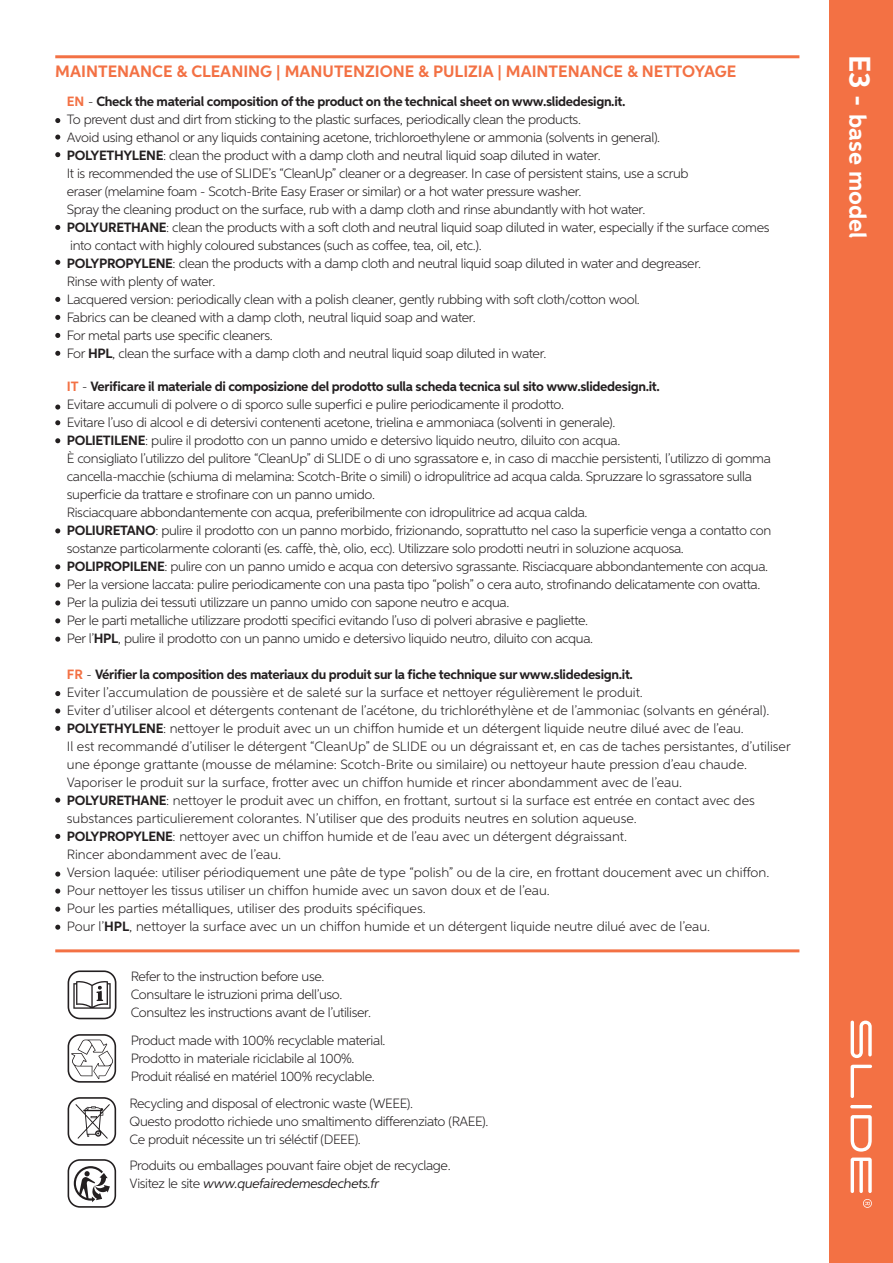
<style>
.page{position:relative;width:893px;height:1263px;background:#fff}
.page>*{position:absolute;margin:0;border:0;box-sizing:border-box;transform-origin:0 0}
.t1{font:700 24px "Aspira";color:#fff}
.t2{font:700 16.5px "Aspira";color:#f37144}
.t3{font:300 13.5px/18px "Aspira";letter-spacing:-.025em;color:#231f20}
.t4{font:300 13.5px/18px "Aspira";color:#231f20}
.s1{font-weight:700;color:#f37144}
.s2{font-weight:700}
.s3{font-weight:400;font-style:italic}
.s4{font-size:30px}
</style>
<div class="page">
<svg style="left:55px;top:118px;width:5px;height:5px"></svg>
<svg style="left:55px;top:135px;width:5px;height:5px"></svg>
<svg style="left:55px;top:225px;width:5px;height:5px"></svg>
<svg style="left:55px;top:297px;width:5px;height:5px"></svg>
<svg style="left:55px;top:260px;width:5px;height:5px"></svg>
<svg style="left:55px;top:152px;width:5px;height:5px"></svg>
<svg style="left:55px;top:315px;width:5px;height:5px"></svg>
<svg style="left:55px;top:333px;width:5px;height:5px"></svg>
<svg style="left:55px;top:351px;width:5px;height:5px"></svg>
<svg style="left:55px;top:404px;width:5px;height:6px"></svg>
<svg style="left:55px;top:420px;width:5px;height:5px"></svg>
<svg style="left:55px;top:528px;width:5px;height:5px"></svg>
<svg style="left:55px;top:618px;width:5px;height:5px"></svg>
<svg style="left:55px;top:564px;width:5px;height:5px"></svg>
<svg style="left:55px;top:582px;width:5px;height:5px"></svg>
<svg style="left:55px;top:600px;width:5px;height:5px"></svg>
<svg style="left:55px;top:438px;width:5px;height:5px"></svg>
<svg style="left:55px;top:637px;width:5px;height:5px"></svg>
<svg style="left:55px;top:691px;width:5px;height:5px"></svg>
<svg style="left:55px;top:708px;width:5px;height:5px"></svg>
<svg style="left:55px;top:726px;width:5px;height:5px"></svg>
<svg style="left:55px;top:797px;width:5px;height:6px"></svg>
<svg style="left:55px;top:871px;width:5px;height:5px"></svg>
<svg style="left:55px;top:834px;width:5px;height:5px"></svg>
<svg style="left:55px;top:888px;width:5px;height:5px"></svg>
<svg style="left:55px;top:907px;width:5px;height:5px"></svg>
<svg style="left:55px;top:925px;width:5px;height:5px"></svg>
<svg style="left:68px;top:1097px;width:48px;height:49px"></svg>
<svg style="left:68px;top:1034px;width:48px;height:49px"></svg>
<svg style="left:68px;top:1159px;width:48px;height:49px"></svg>
<svg style="left:68px;top:970px;width:48px;height:49px"></svg>
<hr style="left:55px;top:949px;width:744px;height:3px;background:#f37144">
<hr style="left:55px;top:55px;width:744px;height:3px;background:#f37144">
<div style="left:829px;top:0;width:64px;height:1263px;background:#f37144"></div>
<svg style="left:863px;top:1199px;width:9px;height:9px"></svg>
<hr style="left:850px;top:1105px;width:22px;height:3px;background:#fff;border-radius:2px">
<svg style="left:851px;top:1115px;width:21px;height:36px"></svg>
<svg style="left:851px;top:1065px;width:21px;height:33px"></svg>
<svg style="left:851px;top:1157px;width:21px;height:36px"></svg>
<svg style="left:851px;top:1020px;width:21px;height:38px"></svg>
<p class="t2" style="left:55px;top:62px;width:682px">MAINTENANCE &amp; CLEANING | MANUTENZIONE &amp; PULIZIA | MAINTENANCE &amp; NETTOYAGE</p>
<p class="t3" style="left:67px;top:92px;width:704px"><span class="s1">EN</span> - <span class="s2">Check the material composition of the product on the technical sheet on www.slidedesign.it.<br></span>To prevent dust and dirt from sticking to the plastic surfaces, periodically clean the products.<br>Avoid using ethanol or any liquids containing acetone, trichloroethylene or ammonia (solvents in general).<br><span class="s2">POLYETHYLENE</span>: clean the product with a damp cloth and neutral liquid soap diluted in water.<br>It is recommended the use of SLIDE’s “CleanUp” cleaner or a degreaser. In case of persistent stains, use a scrub<br>eraser (melamine foam - Scotch-Brite Easy Eraser or similar) or a hot water pressure washer.<br>Spray the cleaning product on the surface, rub with a damp cloth and rinse abundantly with hot water.<br><span class="s2">POLYURETHANE</span>: clean the products with a soft cloth and neutral liquid soap diluted in water, especially if the surface comes into contact with highly coloured substances (such as coffee, tea, oil, etc.).<br><span class="s2">POLYPROPYLENE</span>: clean the products with a damp cloth and neutral liquid soap diluted in water and degreaser.<br>Rinse with plenty of water.<br>Lacquered version: periodically clean with a polish cleaner, gently rubbing with soft cloth/cotton wool.<br>Fabrics can be cleaned with a damp cloth, neutral liquid soap and water.<br>For metal parts use specific cleaners.<br>For <span class="s2">HPL</span>, clean the surface with a damp cloth and neutral liquid soap diluted in water.</p>
<p class="t3" style="left:67px;top:377px;width:706px"><span class="s1">IT</span> - <span class="s2">Verificare il materiale di composizione del prodotto sulla scheda tecnica sul sito www.slidedesign.it.<br></span>Evitare accumuli di polvere o di sporco sulle superfici e pulire periodicamente il prodotto.<br>Evitare l’uso di alcool e di detersivi contenenti acetone, trielina e ammoniaca (solventi in generale).<br><span class="s2">POLIETILENE</span>: pulire il prodotto con un panno umido e detersivo liquido neutro, diluito con acqua.<br>È consigliato l’utilizzo del pulitore “CleanUp” di SLIDE o di uno sgrassatore e, in caso di macchie persistenti, l’utilizzo di gomma cancella-macchie (schiuma di melamina: Scotch-Brite o simili) o idropulitrice ad acqua calda. Spruzzare lo sgrassatore sulla superficie da trattare e strofinare con un panno umido.<br>Risciacquare abbondantemente con acqua, preferibilmente con idropulitrice ad acqua calda.<br><span class="s2">POLIURETANO</span>: pulire il prodotto con un panno morbido, frizionando, soprattutto nel caso la superficie venga a contatto con sostanze particolarmente coloranti (es. caffè, thè, olio, ecc). Utilizzare solo prodotti neutri in soluzione acquosa.<br><span class="s2">POLIPROPILENE</span>: pulire con un panno umido e acqua con detersivo sgrassante. Risciacquare abbondantemente con acqua.<br>Per la versione laccata: pulire periodicamente con una pasta tipo “polish” o cera auto, strofinando delicatamente con ovatta.<br>Per la pulizia dei tessuti utilizzare un panno umido con sapone neutro e acqua.<br>Per le parti metalliche utilizzare prodotti specifici evitando l’uso di polveri abrasive e pagliette.<br>Per l’<span class="s2">HPL</span>, pulire il prodotto con un panno umido e detersivo liquido neutro, diluito con acqua.</p>
<p class="t4" style="left:67px;top:665px;width:725px"><span class="s1">FR</span> - <span class="s2">Vérifier la composition des materiaux du produit sur la fiche technique sur www.slidedesign.it.<br></span>Eviter l’accumulation de poussière et de saleté sur la surface et nettoyer régulièrement le produit.<br>Eviter d’utiliser alcool et détergents contenant de l’acétone, du trichloréthylène et de l’ammoniac (solvants en général).<br><span class="s2">POLYETHYLENE</span>: nettoyer le produit avec un un chiffon humide et un détergent liquide neutre dilué avec de l’eau.<br>Il est recommandé d’utiliser le détergent “CleanUp” de SLIDE ou un dégraissant et, en cas de taches persistantes, d’utiliser une éponge grattante (mousse de mélamine: Scotch-Brite ou similaire) ou nettoyeur haute pression d’eau chaude.<br>Vaporiser le produit sur la surface, frotter avec un chiffon humide et rincer abondamment avec de l’eau.<br><span class="s2">POLYURETHANE</span>: nettoyer le produit avec un chiffon, en frottant, surtout si la surface est entrée en contact avec des substances particulierement colorantes. N’utiliser que des produits neutres en solution aqueuse.<br><span class="s2">POLYPROPYLENE</span>: nettoyer avec un chiffon humide et de l’eau avec un détergent dégraissant.<br>Rincer abondamment avec de l’eau.<br>Version laquée: utiliser périodiquement une pâte de type “polish” ou de la cire, en frottant doucement avec un chiffon.<br>Pour nettoyer les tissus utiliser un chiffon humide avec un savon doux et de l’eau.<br>Pour les parties métalliques, utiliser des produits spécifiques.<br>Pour l’<span class="s2">HPL</span>, nettoyer la surface avec un un chiffon humide et un détergent liquide neutre dilué avec de l’eau.</p>
<p class="t3" style="left:131px;top:967px;width:242px">Refer to the instruction before use.<br>Consultare le istruzioni prima dell’uso.<br>Consultez les instructions avant de l’utiliser.</p>
<p class="t3" style="left:131px;top:1031px;width:256px">Product made with 100% recyclable material.<br>Prodotto in materiale riciclabile al 100%.<br>Produit réalisé en matériel 100% recyclable.</p>
<p class="t3" style="left:130px;top:1094px;width:360px">Recycling and disposal of electronic waste (WEEE).<br>Questo prodotto richiede uno smaltimento differenziato (RAEE).<br>Ce produit nécessite un tri séléctif (DEEE).</p>
<p class="t3" style="left:130px;top:1156px;width:323px">Produits ou emballages pouvant faire objet de recyclage.<br>Visitez le site <span class="s3">www.quefairedemesdechets.fr</span></p>
<h1 class="t1" style="left:873px;top:55px;width:185px;rotate:90deg"><span class="s4">E3 -</span> base model</h1>
</div>
